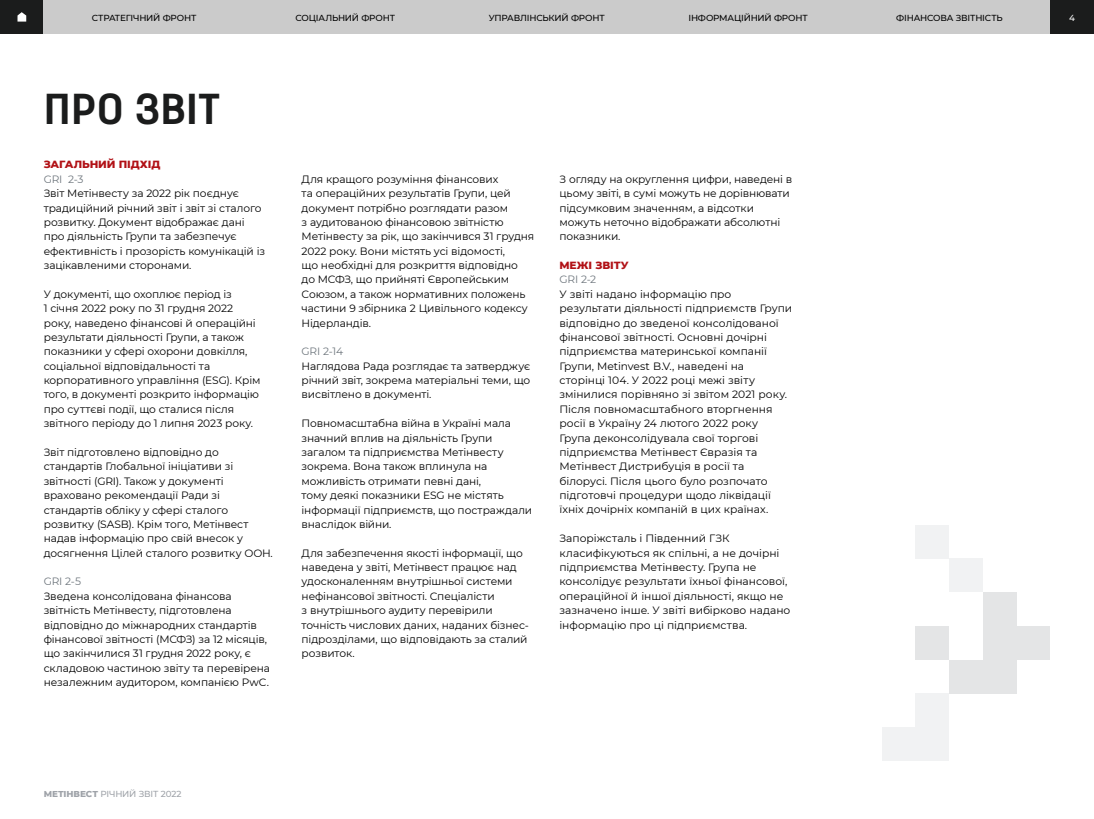
<style>
.page{position:relative;width:1094px;height:819px;background:#fff}
.page>*{position:absolute;margin:0;border:0;box-sizing:border-box;transform-origin:0 0}
.t1{font:700 45px "Azovsteel";letter-spacing:.01em;color:#1b1c1c}
.t2{font:10.62px/14.4px "Montserrat";letter-spacing:-.01em;color:#000}
.t3{font:10.62px "Montserrat";letter-spacing:-.02em;color:#6e767d}
.t4{font:800 10.62px "Montserrat";letter-spacing:-.01em;color:#b11116}
.t5{font:500 8.75px "Montserrat";letter-spacing:-.025em;color:#000}
.t6{font:500 8.75px "Montserrat";letter-spacing:-.025em;color:#9fa3a9}
.t7{font:500 8.75px "Montserrat";color:#fff}
.s1{font-weight:800}
</style>
<div class="page">
<div style="left:1016px;top:626px;width:34px;height:34px;background:#e4e5e6"></div>
<div style="left:983px;top:592px;width:33px;height:34px;background:#e4e5e6"></div>
<div style="left:983px;top:626px;width:33px;height:34px;background:#e4e5e6"></div>
<div style="left:983px;top:660px;width:33px;height:33px;background:#e4e5e6"></div>
<div style="left:915px;top:626px;width:34px;height:34px;background:#e4e5e6"></div>
<div style="left:949px;top:660px;width:34px;height:33px;background:#e4e5e6"></div>
<div style="left:882px;top:727px;width:33px;height:34px;background:#f1f2f3"></div>
<div style="left:915px;top:693px;width:34px;height:34px;background:#f1f2f3"></div>
<div style="left:915px;top:727px;width:34px;height:34px;background:#f1f2f3"></div>
<div style="left:1050px;top:0;width:44px;height:34px;background:#1b1c1c"></div>
<div style="left:0;top:0;width:44px;height:34px;background:#1b1c1c"></div>
<div style="left:44px;top:0;width:1006px;height:34px;background:#cbcbcb"></div>
<svg style="left:18px;top:12px;width:8px;height:10px"></svg>
<div style="left:915px;top:525px;width:34px;height:33px;background:#f1f2f3"></div>
<div style="left:949px;top:558px;width:34px;height:34px;background:#f1f2f3"></div>
<p class="t5" style="left:92px;top:12px;width:106px">СТРАТЕГІЧНИЙ ФРОНТ</p>
<p class="t5" style="left:295px;top:12px;width:101px">СОЦІАЛЬНИЙ ФРОНТ</p>
<p class="t5" style="left:489px;top:12px;width:118px">УПРАВЛІНСЬКИЙ ФРОНТ</p>
<p class="t5" style="left:688px;top:12px;width:121px">ІНФОРМАЦІЙНИЙ ФРОНТ</p>
<p class="t5" style="left:896px;top:12px;width:108px">ФІНАНСОВА ЗВІТНІСТЬ</p>
<p class="t7" style="left:1069px;top:12px;width:7px">4</p>
<h1 class="t1" style="left:44px;top:83px;width:177px">ПРО ЗВІТ</h1>
<p class="t4" style="left:44px;top:157px;width:118px">ЗАГАЛЬНИЙ ПІДХІД</p>
<p class="t3" style="left:44px;top:172px;width:41px">GRI 2-3</p>
<p class="t2" style="left:44px;top:186px;width:223px">Звіт Метінвесту за 2022 рік поєднує традиційний річний звіт і звіт зі сталого розвитку. Документ відображає дані про діяльність Групи та забезпечує ефективність і прозорість комунікацій із зацікавленими сторонами.</p>
<p class="t2" style="left:44px;top:286px;width:218px">У документі, що охоплює період із<br>1 січня 2022 року по 31 грудня 2022 року, наведено фінансові й операційні результати діяльності Групи, а також показники у сфері охорони довкілля, соціальної відповідальності та корпоративного управління (ESG). Крім того, в документі розкрито інформацію про суттєві події, що сталися після звітного періоду до 1 липня 2023 року.</p>
<p class="t2" style="left:44px;top:445px;width:231px">Звіт підготовлено відповідно до стандартів Глобальної ініціативи зі звітності (GRI). Також у документі враховано рекомендації Ради зі стандартів обліку у сфері сталого розвитку (SASB). Крім того, Метінвест надав інформацію про свій внесок у досягнення Цілей сталого розвитку ООН.</p>
<p class="t3" style="left:44px;top:574px;width:39px">GRI 2-5</p>
<p class="t2" style="left:44px;top:588px;width:228px">Зведена консолідована фінансова звітність Метінвесту, підготовлена відповідно до міжнародних стандартів фінансової звітності (МСФЗ) за 12 місяців, що закінчилися 31 грудня 2022 року, є складовою частиною звіту та перевірена незалежним аудитором, компанією PwC.</p>
<p class="t2" style="left:302px;top:171px;width:234px">Для кращого розуміння фінансових<br>та операційних результатів Групи, цей документ потрібно розглядати разом<br>з аудитованою фінансовою звітністю Метінвесту за рік, що закінчився 31 грудня 2022 року. Вони містять усі відомості,<br>що необхідні для розкриття відповідно<br>до МСФЗ, що прийняті Європейським Союзом, а також нормативних положень частини 9 збірника 2 Цивільного кодексу Нідерландів.</p>
<p class="t3" style="left:302px;top:344px;width:43px">GRI 2-14</p>
<p class="t2" style="left:302px;top:358px;width:230px;text-align:justify">Наглядова Рада розглядає та затверджує річний звіт, зокрема матеріальні теми, що висвітлено в документі.</p>
<p class="t2" style="left:302px;top:416px;width:232px">Повномасштабна війна в Україні мала значний вплив на діяльність Групи загалом та підприємства Метінвесту зокрема. Вона також вплинула на можливість отримати певні дані,<br>тому деякі показники ESG не містять інформації підприємств, що постраждали внаслідок війни.</p>
<p class="t2" style="left:302px;top:545px;width:229px">Для забезпечення якості інформації, що наведена у звіті, Метінвест працює над удосконаленням внутрішньої системи нефінансової звітності. Спеціалісти<br>з внутрішнього аудиту перевірили точність числових даних, наданих бізнес&shy;підрозділами, що відповідають за сталий розвиток.</p>
<p class="t2" style="left:559px;top:171px;width:234px">З огляду на округлення цифри, наведені в цьому звіті, в сумі можуть не дорівнювати підсумковим значенням, а відсотки можуть неточно відображати абсолютні показники.</p>
<p class="t4" style="left:559px;top:257px;width:71px">МЕЖІ ЗВІТУ</p>
<p class="t3" style="left:559px;top:272px;width:38px">GRI 2-2</p>
<p class="t2" style="left:559px;top:286px;width:234px">У звіті надано інформацію про результати діяльності підприємств Групи відповідно до зведеної консолідованої фінансової звітності. Основні дочірні підприємства материнської компанії Групи, Metinvest B.V., наведені на сторінці 104. У 2022 році межі звіту змінилися порівняно зі звітом 2021 року.<br>Після повномасштабного вторгнення росії в Україну 24 лютого 2022 року Група деконсолідувала свої торгові підприємства Метінвест Євразія та Метінвест Дистрибуція в росії та білорусі. Після цього було розпочато підготовчі процедури щодо ліквідації їхніх дочірніх компаній в цих країнах.</p>
<p class="t2" style="left:559px;top:531px;width:232px">Запоріжсталь і Південний ГЗК класифікуються як спільні, а не дочірні підприємства Метінвесту. Група не консолідує результати їхньої фінансової, операційної й іншої діяльності, якщо не зазначено інше. У звіті вибірково надано інформацію про ці підприємства.</p>
<p class="t6" style="left:44px;top:788px;width:139px"><span class="s1">МЕТІНВЕСТ</span> РІЧНИЙ ЗВІТ 2022</p>
</div>
